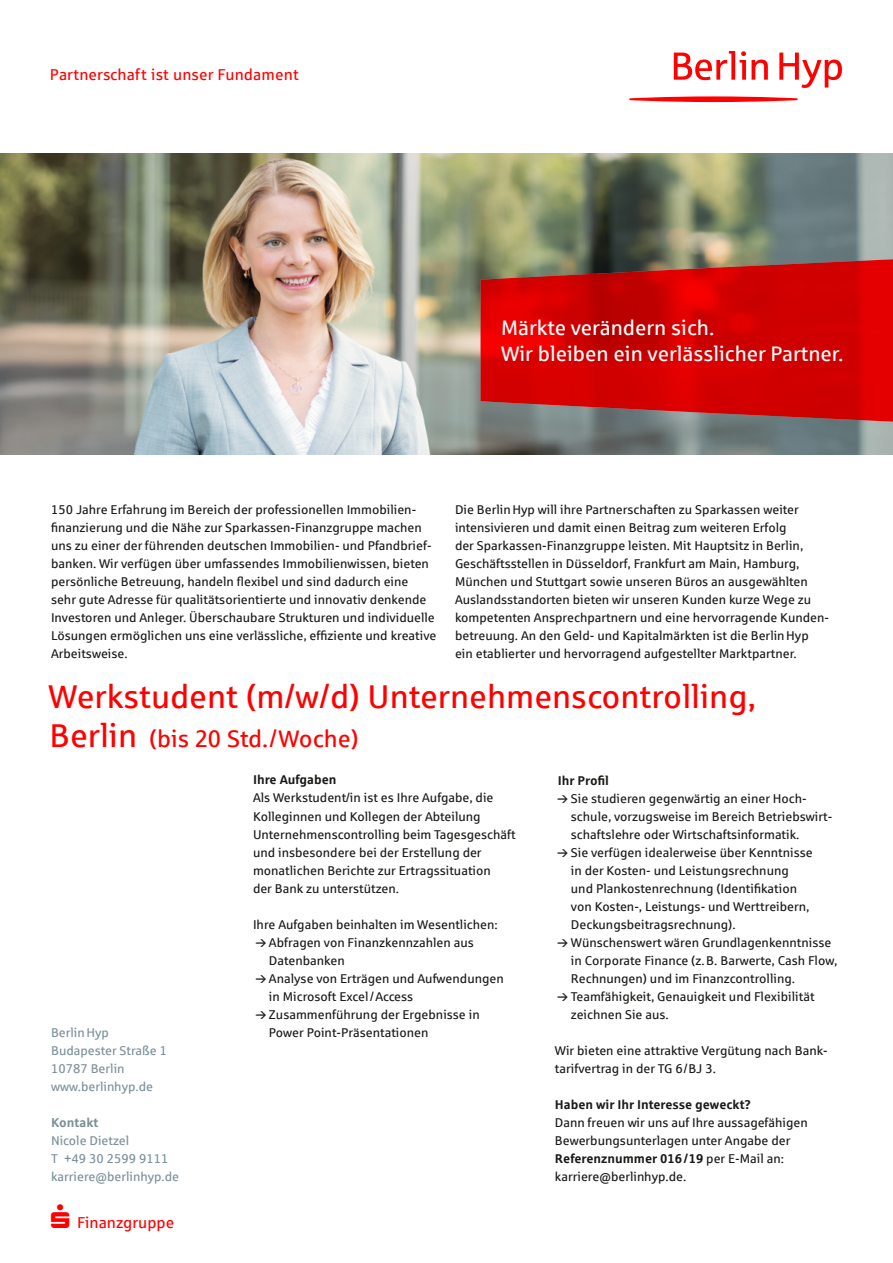
<style>
.page{position:relative;width:893px;height:1263px;background:#fff}
.page>*{position:absolute;margin:0;border:0;box-sizing:border-box;transform-origin:0 0}
.t1{font:33px "Sparkasse Rg";color:#f00}
.t2{font:24px "Sparkasse Rg";color:#f00}
.t3{font:21px/26.2px "Sparkasse Rg";color:#fff}
.t4{font:15.75px "Sparkasse Rg";color:#f00}
.t5{font:12.75px/18px "Sparkasse Rg";color:#1a1a18}
.t6{font:12.75px/18px "Sparkasse Rg";color:#7c909a}
.t7{font:700 12.75px "Sparkasse Rg";color:#1a1a18}
.t8{font:700 12.75px "Sparkasse Rg";color:#7c909a}
.s1{font-size:33px}
.s2{font-weight:700}
</style>
<div class="page">
<img style="left:0;top:153px;width:893px;height:301px">
<svg style="left:480px;top:251px;width:413px;height:179px;fill:#d00000"></svg>
<svg style="left:674px;top:51px;width:168px;height:37px"></svg>
<svg style="left:629px;top:96px;width:168px;height:6px"></svg>
<p class="t4" style="left:50px;top:65px;width:250px">Partnerschaft ist unser Fundament</p>
<h3 class="t3" style="left:501px;top:314px;width:344px">Märkte verändern sich.<br>Wir bleiben ein verlässlicher Partner.</h3>
<p class="t5" style="left:51px;top:501px;width:387px">150 Jahre Erfahrung im Bereich der professionellen Immobilien&shy;finanzierung und die Nähe zur Sparkassen-Finanzgruppe machen uns zu einer der führenden deutschen Immobilien- und Pfandbrief&shy;banken. Wir verfügen über umfassendes Immobilienwissen, bieten persönliche Betreuung, handeln flexibel und sind dadurch eine sehr gute Adresse für qualitätsorientierte und innovativ denkende Investoren und Anleger. Überschaubare Strukturen und individuelle Lösungen ermöglichen uns eine verlässliche, effiziente und kreative Arbeitsweise.</p>
<p class="t5" style="left:455px;top:501px;width:376px">Die BerlinHyp will ihre Partnerschaften zu Sparkassen weiter intensivieren und damit einen Beitrag zum weiteren Erfolg<br>der Sparkassen-Finanzgruppe leisten. Mit Hauptsitz in Berlin, Geschäftsstellen in Düsseldorf, Frankfurt am Main, Hamburg, München und Stuttgart sowie unseren Büros an ausgewählten Auslandsstandorten bieten wir unseren Kunden kurze Wege zu kompetenten Ansprechpartnern und eine hervorragende Kunden&shy;betreuung. An den Geld- und Kapitalmärkten ist die BerlinHyp ein etablierter und hervorragend aufgestellter Marktpartner.</p>
<h1 class="t1" style="left:49px;top:676px;width:709px">Werkstudent (m/w/d) Unternehmenscontrolling,</h1>
<h2 class="t2" style="left:50px;top:724px;width:310px"><span class="s1">Berlin</span> (bis 20 Std./Woche)</h2>
<p class="t6" style="left:51px;top:1023px;width:118px">BerlinHyp<br>Budapester Straße 1<br>10787 Berlin www.berlinhyp.de</p>
<p class="t8" style="left:51px;top:1114px;width:49px">Kontakt</p>
<p class="t6" style="left:51px;top:1131px;width:130px">Nicole Dietzel<br>T +49 30 2599 9111 karriere@berlinhyp.de</p>
<p class="t4" style="left:77px;top:1213px;width:99px">Finanzgruppe</p>
<p class="t7" style="left:253px;top:772px;width:85px">Ihre Aufgaben</p>
<p class="t5" style="left:253px;top:789px;width:264px">Als Werkstudent/in ist es Ihre Aufgabe, die Kolleginnen und Kollegen der Abteilung Unternehmenscontrolling beim Tagesgeschäft und insbesondere bei der Erstellung der monatlichen Berichte zur Ertragssituation<br>der Bank zu unterstützen.</p>
<p class="t5" style="left:269px;top:915px;width:236px;text-indent:-16px">Ihre Aufgaben beinhalten im Wesentlichen:<br>Abfragen von Finanzkennzahlen aus<br>Datenbanken<br>Analyse von Erträgen und Aufwendungen in Microsoft Excel /Access<br>Zusammenführung der Ergebnisse in<br>Power Point-Präsentationen</p>
<p class="t7" style="left:558px;top:772px;width:53px">Ihr Profil</p>
<p class="t5" style="left:571px;top:789px;width:268px">Sie studieren gegenwärtig an einer Hoch&shy;schule, vorzugsweise im Bereich Betriebswirt&shy;schaftslehre oder Wirtschaftsinformatik.<br>Sie verfügen idealerweise über Kenntnisse<br>in der Kosten- und Leistungsrechnung<br>und Plankostenrechnung (Identifikation<br>von Kosten-, Leistungs- und Werttreibern, Deckungsbeitragsrechnung).<br>Wünschenswert wären Grundlagenkenntnisse in Corporate Finance (z.B. Barwerte, Cash Flow, Rechnungen) und im Finanzcontrolling.<br>Teamfähigkeit, Genauigkeit und Flexibilität zeichnen Sie aus.</p>
<p class="t5" style="left:555px;top:1041px;width:273px">Wir bieten eine attraktive Vergütung nach Bank&shy;tarifvertrag in der TG 6/BJ 3.</p>
<p class="t7" style="left:555px;top:1096px;width:198px">Haben wir Ihr Interesse geweckt?</p>
<p class="t5" style="left:555px;top:1113px;width:254px">Dann freuen wir uns auf Ihre aussagefähigen Bewerbungsunterlagen unter Angabe der <span class="s2">Referenznummer 016 /19</span> per E-Mail an: karriere@berlinhyp.de.</p>
</div>
